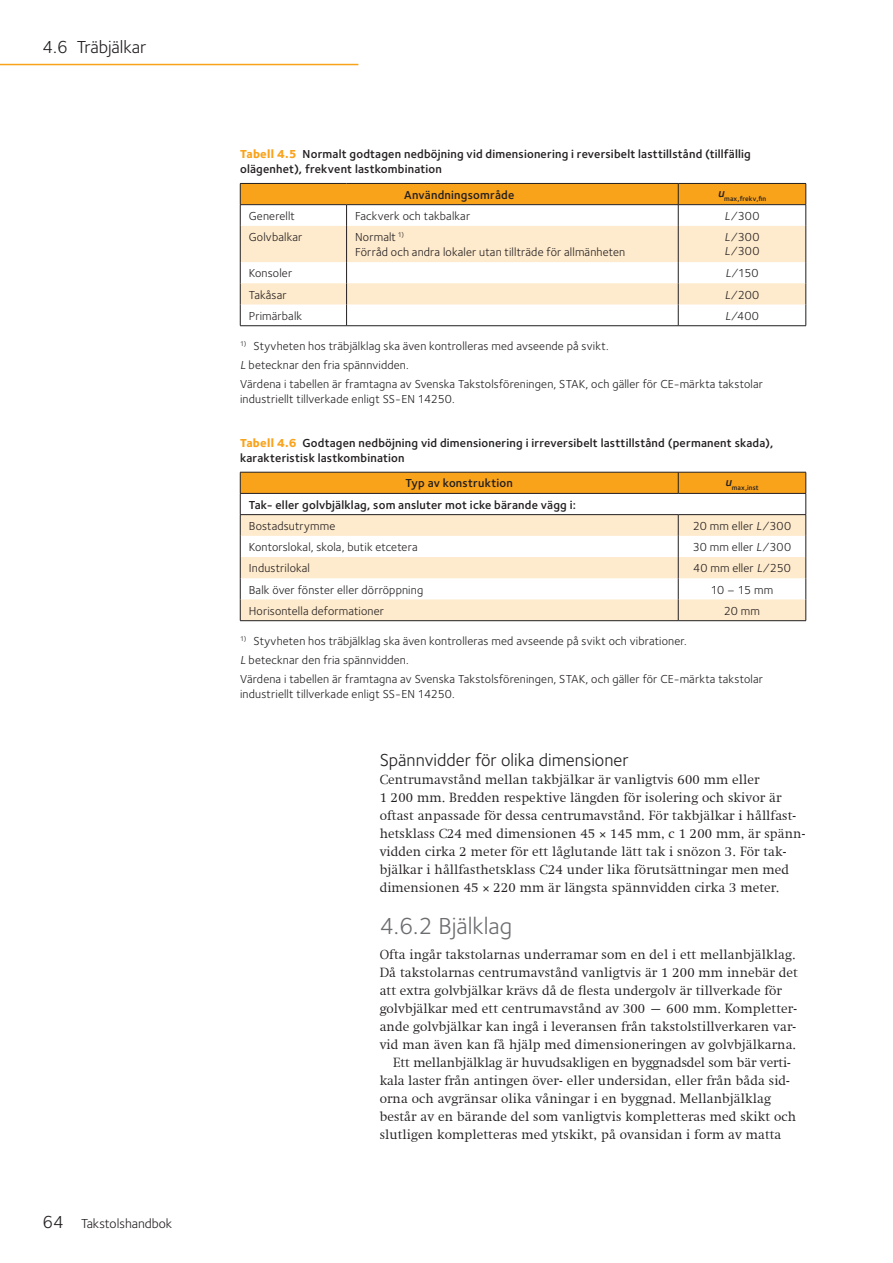
<style>
.page{position:relative;width:893px;height:1263px;background:#fff}
.page>*{position:absolute;margin:0;border:0;box-sizing:border-box;transform-origin:0 0}
.t1{font:24px "Foundry Sterling";color:#6c6d70}
.t2{font:18px "Foundry Sterling";color:#231f20}
.t3{font:300 13.5px/18px "Swift Com";letter-spacing:.01em;color:#231f20}
.t4{font:13.5px "Foundry Sterling";color:#231f20}
.t5{font:12px/19.2px "Foundry Sterling";letter-spacing:.015em;color:#231f20}
.t6{font:600 12px/15px "Foundry Sterling";letter-spacing:.015em;color:#231f20}
.t7{font:600 7.05px "Foundry Sterling";letter-spacing:.01em;color:#231f20}
.s1{font-size:18px}
.s2{font-weight:800;color:#f9a31b}
.s3{font-style:italic}
</style>
<div class="page">
<hr style="left:0;top:64px;width:358px;height:1px;background:#f9a31b">
<svg style="left:240px;top:183px;width:567px;height:143px"></svg>
<hr style="left:240px;top:325px;width:107px;height:1px;background:#231f20">
<hr style="left:347px;top:325px;width:331px;height:1px;background:#231f20">
<hr style="left:678px;top:325px;width:128px;height:1px;background:#231f20">
<svg style="left:240px;top:472px;width:567px;height:148px"></svg>
<hr style="left:240px;top:620px;width:438px;height:1px;background:#231f20">
<hr style="left:678px;top:620px;width:128px;height:1px;background:#231f20">
<h2 class="t2" style="left:43px;top:34px;width:106px">4.6 Träbjälkar</h2>
<p class="t4" style="left:43px;top:1214px;width:131px"><span class="s1">64</span> Takstolshandbok</p>
<p class="t6" style="left:240px;top:146px;width:512px"><span class="s2">Tabell 4.5</span> Normalt godtagen nedböjning vid dimensionering i reversibelt lasttillstånd (tillfällig olägenhet), frekvent lastkombination</p>
<p class="t6" style="left:404px;top:187px;width:112px">Användningsområde</p>
<p class="t7" style="left:718px;top:194px;width:50px"><sup>u</sup>max,frekv,fin</p>
<p class="t5" style="left:249px;top:206px;width:48px">Generellt</p>
<p class="t5" style="left:355px;top:206px;width:117px">Fackverk och takbalkar</p>
<p class="t5" style="left:725px;top:206px;width:36px"><span class="s3">L</span>⁄300</p>
<p class="t5" style="left:249px;top:227px;width:55px">Golvbalkar</p>
<p class="t5" style="left:355px;top:229px;width:272px;line-height:15px">Normalt <sup>1)<br></sup>Förråd och andra lokaler utan tillträde för allmänheten</p>
<p class="t5" style="left:725px;top:230px;width:36px;line-height:13.5px"><span class="s3">L</span>⁄300<br><span class="s3">L</span>⁄300</p>
<p class="t5" style="left:249px;top:263px;width:45px">Konsoler</p>
<p class="t5" style="left:725px;top:263px;width:35px"><span class="s3">L</span>⁄150</p>
<p class="t5" style="left:249px;top:285px;width:39px">Takåsar</p>
<p class="t5" style="left:725px;top:285px;width:36px"><span class="s3">L</span>⁄200</p>
<p class="t5" style="left:249px;top:306px;width:55px">Primärbalk</p>
<p class="t5" style="left:725px;top:306px;width:35px"><span class="s3">L</span>⁄400</p>
<p class="t5" style="left:240px;top:336px;width:524px"><sup>1)</sup> Styvheten hos träbjälklag ska även kontrolleras med avseende på svikt.<br><span class="s3">L</span> betecknar den fria spännvidden.<br>Värdena i tabellen är framtagna av Svenska Takstolsföreningen, STAK, och gäller för CE-märkta takstolar</p>
<p class="t5" style="left:240px;top:389px;width:216px">industriellt tillverkade enligt SS-EN 14250.</p>
<p class="t6" style="left:240px;top:435px;width:535px"><span class="s2">Tabell 4.6</span> Godtagen nedböjning vid dimensionering i irreversibelt lasttillstånd (permanent skada), karakteristisk lastkombination</p>
<p class="t6" style="left:406px;top:476px;width:109px">Typ av konstruktion</p>
<p class="t7" style="left:725px;top:483px;width:35px"><sup>u</sup>max,inst</p>
<p class="t6" style="left:249px;top:497px;width:329px">Tak- eller golvbjälklag, som ansluter mot icke bärande vägg i:</p>
<p class="t5" style="left:249px;top:516px;width:88px">Bostadsutrymme</p>
<p class="t5" style="left:693px;top:516px;width:100px">20 mm eller <span class="s3">L</span>⁄300</p>
<p class="t5" style="left:249px;top:537px;width:170px">Kontorslokal, skola, butik etcetera</p>
<p class="t5" style="left:693px;top:537px;width:100px">30 mm eller <span class="s3">L</span>⁄300</p>
<p class="t5" style="left:249px;top:558px;width:63px">Industrilokal</p>
<p class="t5" style="left:693px;top:558px;width:99px">40 mm eller <span class="s3">L</span>⁄250</p>
<p class="t5" style="left:249px;top:579px;width:176px">Balk över fönster eller dörröppning</p>
<p class="t5" style="left:711px;top:579px;width:64px">10 – 15 mm</p>
<p class="t5" style="left:249px;top:601px;width:137px">Horisontella deformationer</p>
<p class="t5" style="left:724px;top:601px;width:38px">20 mm</p>
<p class="t5" style="left:240px;top:631px;width:524px"><sup>1)</sup> Styvheten hos träbjälklag ska även kontrolleras med avseende på svikt och vibrationer.<br><span class="s3">L</span> betecknar den fria spännvidden.<br>Värdena i tabellen är framtagna av Svenska Takstolsföreningen, STAK, och gäller för CE-märkta takstolar</p>
<p class="t5" style="left:240px;top:684px;width:216px">industriellt tillverkade enligt SS-EN 14250.</p>
<h2 class="t2" style="left:380px;top:747px;width:250px">Spännvidder för olika dimensioner</h2>
<p class="t3" style="left:380px;top:770px;width:427px">Centrumavstånd mellan takbjälkar är vanligtvis 600 mm eller<br>1 200 mm. Bredden respektive längden för isolering och skivor är oftast anpassade för dessa centrumavstånd. För takbjälkar i hållfast&shy;hetsklass C24 med dimensionen 45 × 145 mm, c 1 200 mm, är spänn&shy;vidden cirka 2 meter för ett låglutande lätt tak i snözon 3. För tak&shy;bjälkar i hållfasthetsklass C24 under lika förutsättningar men med dimensionen 45 × 220 mm är längsta spännvidden cirka 3 meter.</p>
<h1 class="t1" style="left:380px;top:909px;width:134px">4.6.2 Bjälklag</h1>
<p class="t3" style="left:380px;top:946px;width:417px">Ofta ingår takstolarnas underramar som en del i ett mellanbjälklag.</p>
<p class="t3" style="left:380px;top:964px;width:420px">Då takstolarnas centrumavstånd vanligtvis är 1 200 mm innebär det</p>
<p class="t3" style="left:380px;top:982px;width:404px">att extra golvbjälkar krävs då de flesta undergolv är tillverkade för</p>
<p class="t3" style="left:380px;top:1000px;width:418px">golvbjälkar med ett centrumavstånd av 300 – 600 mm. Kompletter-</p>
<p class="t3" style="left:380px;top:1018px;width:418px">ande golvbjälkar kan ingå i leveransen från takstolstillverkaren var-</p>
<p class="t3" style="left:380px;top:1036px;width:418px">vid man även kan få hjälp med dimensioneringen av golvbjälkarna.</p>
<p class="t3" style="left:393px;top:1054px;width:399px">Ett mellanbjälklag är huvudsakligen en byggnadsdel som bär verti-</p>
<p class="t3" style="left:380px;top:1072px;width:412px">kala laster från antingen över- eller undersidan, eller från båda sid-</p>
<p class="t3" style="left:380px;top:1090px;width:393px">orna och avgränsar olika våningar i en byggnad. Mellanbjälklag</p>
<p class="t3" style="left:380px;top:1108px;width:418px">består av en bärande del som vanligtvis kompletteras med skikt och</p>
<p class="t3" style="left:380px;top:1126px;width:403px">slutligen kompletteras med ytskikt, på ovansidan i form av matta</p>
</div>
